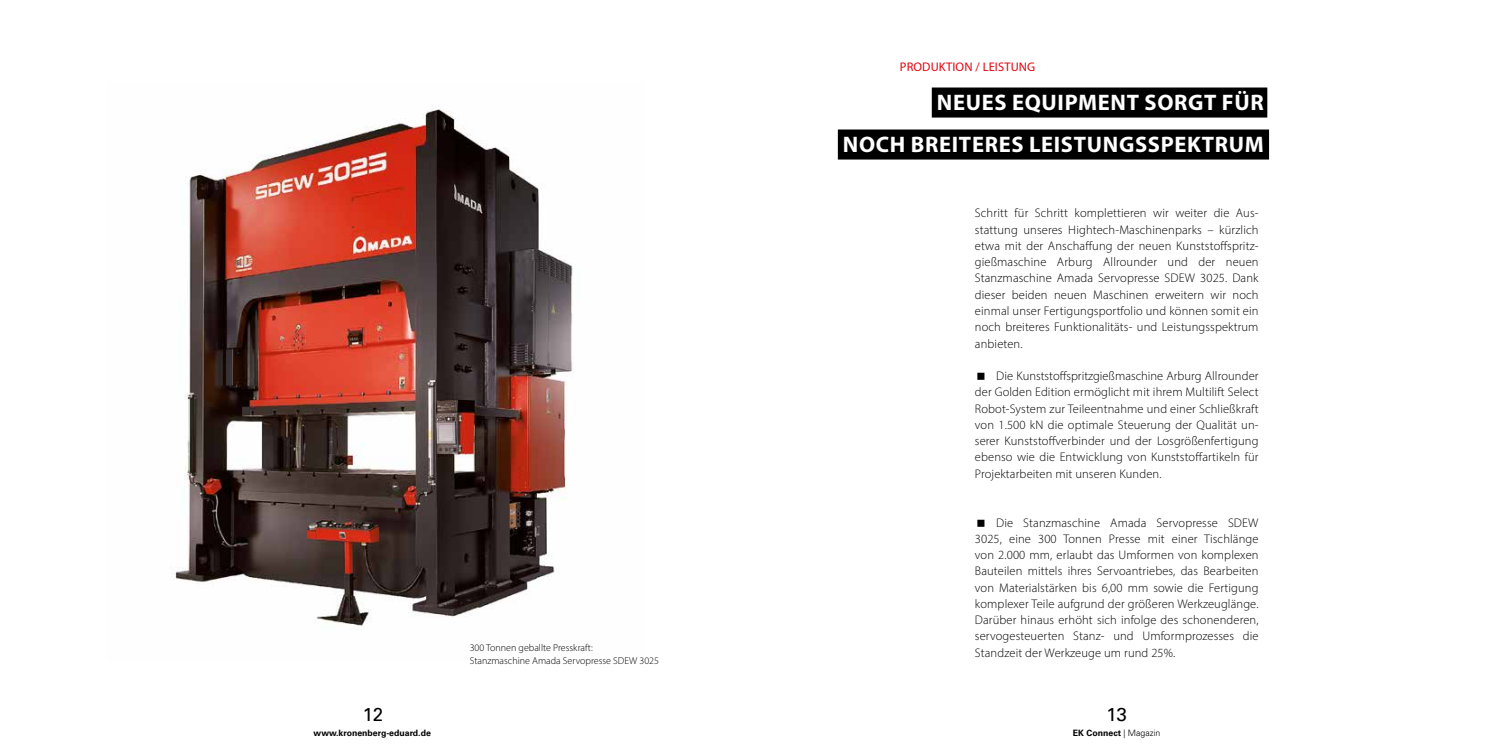
<style>
.page{position:relative;width:1489px;height:745px;background:#fff}
.page>*{position:absolute;margin:0;border:0;box-sizing:border-box;transform-origin:0 0}
.t1{font:700 22.5px "Myriad Pro";letter-spacing:.03em;color:#fff}
.t2{font:18.75px "Univers LT Std";color:#000}
.t3{font:300 12.5px/16.2px "Myriad Pro";letter-spacing:.01em;color:#000;text-align:justify}
.t4{font:12.5px "Myriad Pro";letter-spacing:.01em;color:#e30613}
.t5{font:300 10px/12.5px "Myriad Pro";color:#000}
.t6{font:700 8.75px "Univers LT Std";color:#000}
.s1{font-weight:300}
</style>
<div class="page">
<div style="left:931px;top:87px;width:336px;height:30px;background:#000"></div>
<div style="left:837px;top:129px;width:431px;height:30px;background:#000"></div>
<img style="left:171px;top:109px;width:402px;height:522px">
<h2 class="t2" style="left:363px;top:702px;width:22px">12</h2>
<p class="t6" style="left:313px;top:727px;width:119px">www.kronenberg-eduard.de</p>
<p class="t5" style="left:469px;top:641px;width:191px">300 Tonnen geballte Presskraft:<br>Stanzmaschine Amada Servopresse SDEW 3025</p>
<p class="t4" style="left:899px;top:59px;width:137px">PRODUKTION / LEISTUNG</p>
<h1 class="t1" style="left:936px;top:88px;width:328px">NEUES EQUIPMENT SORGT FÜR</h1>
<h1 class="t1" style="left:842px;top:130px;width:422px">NOCH BREITERES LEISTUNGSSPEKTRUM</h1>
<p class="t3" style="left:974px;top:205px;width:285px">Schritt für Schritt komplettieren wir weiter die Aus&shy;stattung unseres Hightech-Maschinenparks – kürzlich etwa mit der Anschaffung der neuen Kunststoffspritz&shy;gießmaschine Arburg Allrounder und der neuen Stanzmaschine Amada Servopresse SDEW 3025. Dank dieser beiden neuen Maschinen erweitern wir noch einmal unser Fertigungsportfolio und können somit ein noch breiteres Funktionalitäts- und Leistungsspektrum anbieten.</p>
<p class="t3" style="left:974px;top:367px;width:285px;text-indent:21px">Die Kunststoffspritzgießmaschine Arburg Allrounder der Golden Edition ermöglicht mit ihrem Multilift Select Robot-System zur Teileentnahme und einer Schließkraft von 1.500 kN die optimale Steuerung der Qualität un&shy;serer Kunststoffverbinder und der Losgrößenfertigung ebenso wie die Entwicklung von Kunststoffartikeln für Projektarbeiten mit unseren Kunden.</p>
<p class="t3" style="left:974px;top:513px;width:285px;text-indent:21px">Die Stanzmaschine Amada Servopresse SDEW 3025, eine 300 Tonnen Presse mit einer Tischlänge von 2.000 mm, erlaubt das Umformen von komplexen Bauteilen mittels ihres Servoantriebes, das Bearbeiten von Materialstärken bis 6,00 mm sowie die Fertigung komplexer Teile aufgrund der größeren Werkzeuglänge.<br>Darüber hinaus erhöht sich infolge des schonenderen, servogesteuerten Stanz- und Umformprozesses die Standzeit der Werkzeuge um rund 25%.</p>
<h2 class="t2" style="left:1106px;top:702px;width:22px">13</h2>
<p class="t6" style="left:1072px;top:727px;width:89px">EK Connect <span class="s1">| Magazin</span></p>
</div>
